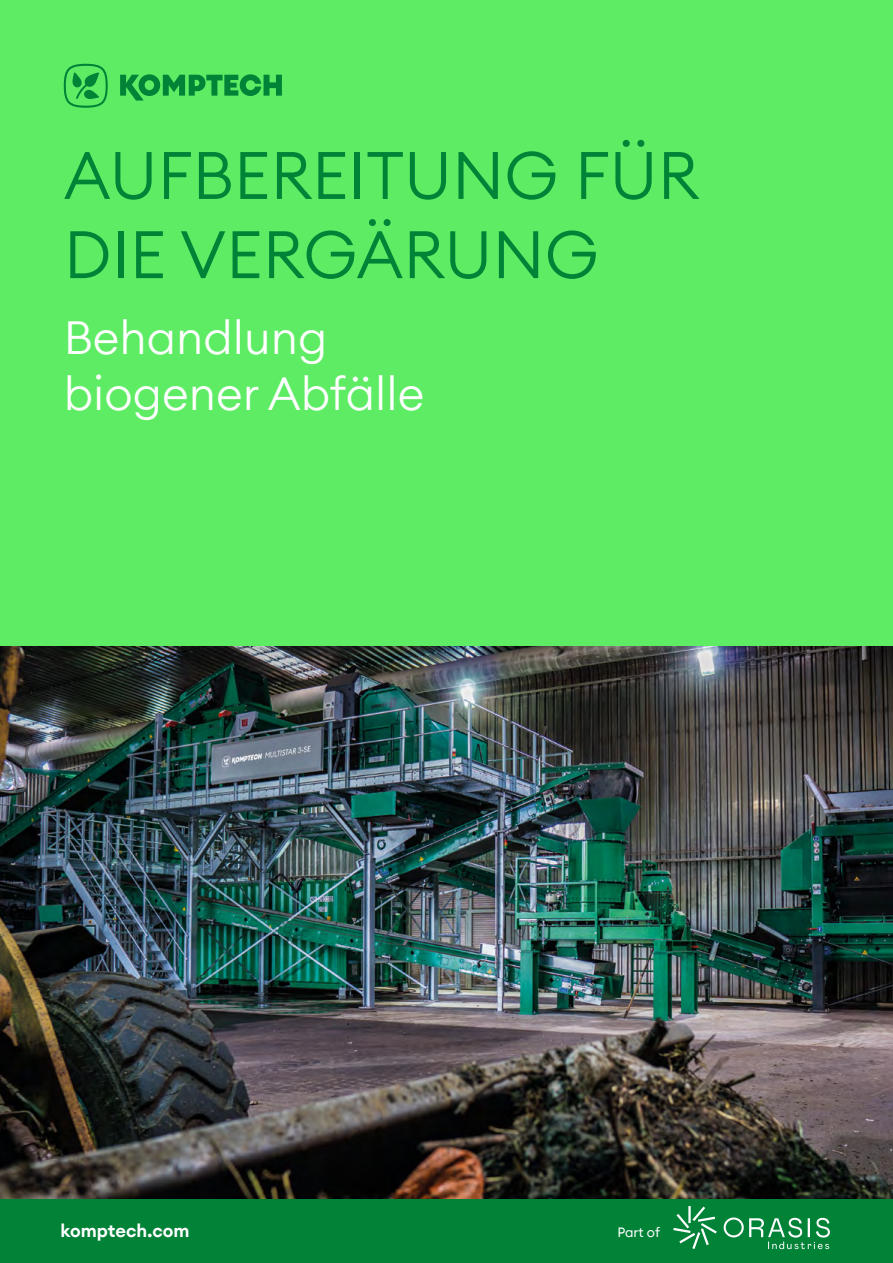
<style>
.page{position:relative;width:893px;height:1263px;background:#fff}
.page>*{position:absolute;margin:0;border:0;box-sizing:border-box;transform-origin:0 0}
.t1{font:300 66px/79.2px "Euclid Circular A";color:#008237}
.t2{font:300 46.5px/55.8px "Euclid Circular A";color:#fff}
.t3{font:600 18px "Euclid Circular A";color:#fff}
.t4{font:13.5px "Euclid Circular A";letter-spacing:-.005em;color:#fff}
</style>
<div class="page">
<div style="left:0;top:0;width:893px;height:647px;background:#5fec65"></div>
<svg style="left:64px;top:64px;width:218px;height:44px"></svg>
<img style="left:0;top:646px;width:893px;height:553px">
<div style="left:0;top:1199px;width:893px;height:64px;background:#008237"></div>
<svg style="left:673px;top:1206px;width:44px;height:43px"></svg>
<svg style="left:724px;top:1217px;width:106px;height:32px"></svg>
<p class="t1" style="left:64px;top:135px;width:637px">AUFBEREITUNG FÜR<br>DIE VERGÄRUNG</p>
<p class="t2" style="left:64px;top:309px;width:362px">Behandlung biogener Abfälle</p>
<p class="t3" style="left:61px;top:1219px;width:131px">komptech.com</p>
<p class="t4" style="left:617px;top:1223px;width:44px">Part of</p>
</div>
